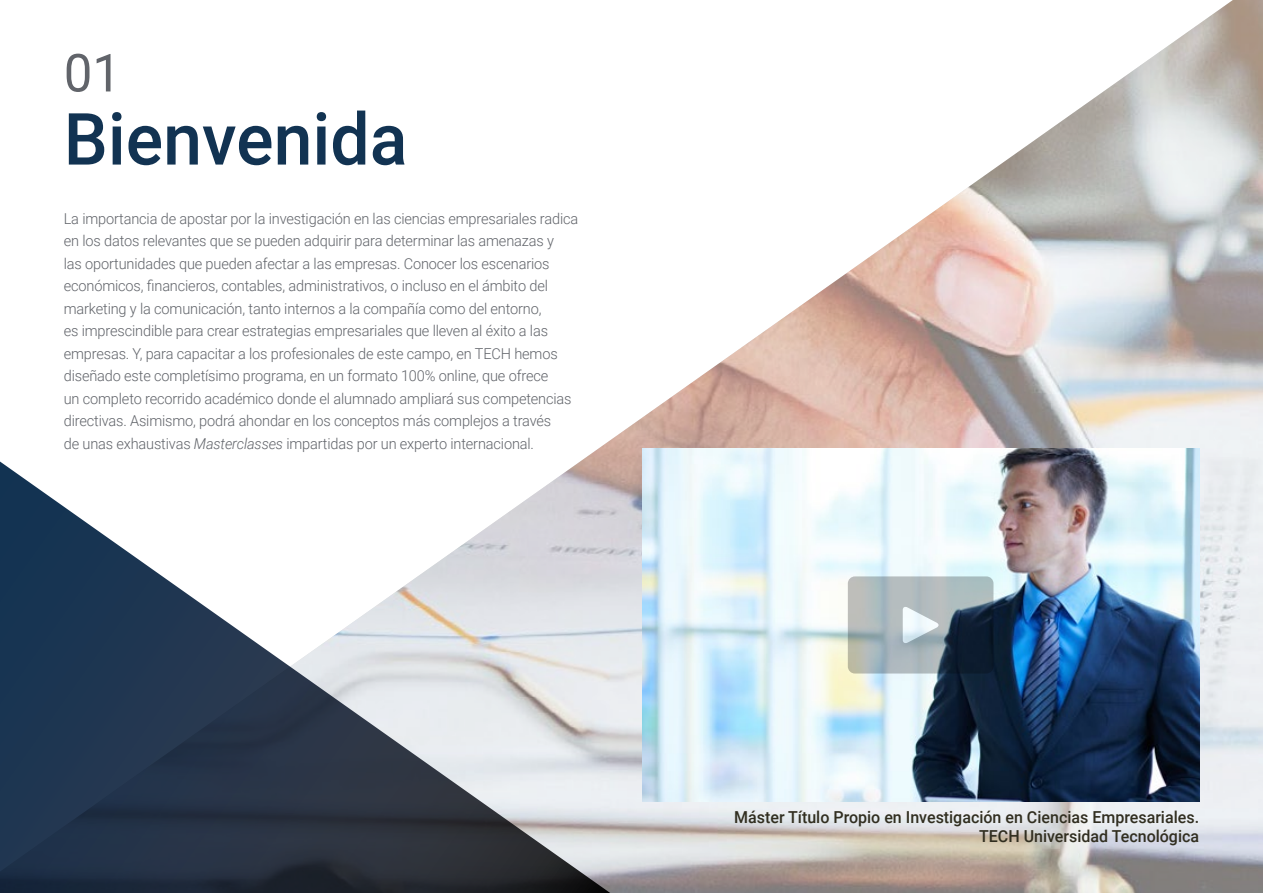
<style>
.page{position:relative;width:1263px;height:893px;background:#fff}
.page>*{position:absolute;margin:0;border:0;box-sizing:border-box;transform-origin:0 0}
.t1{font:500 72px "Roboto";color:#123352}
.t2{font:52.5px "Roboto";color:#61646a}
.t3{font:500 16.5px/19.5px "Roboto";color:#312e20;text-align:right}
.t4{font:300 15px/22.5px "Roboto";letter-spacing:-.01em;color:#61646a}
.s1{font-style:italic}
</style>
<div class="page">
<img style="left:602px;top:0;width:661px;height:893px">
<img style="left:642px;top:448px;width:557px;height:353px">
<svg style="left:0;top:446px;width:640px;height:447px"></svg>
<svg style="left:848px;top:576px;width:145px;height:97px;background:#8e9aa1"></svg>
<h2 class="t2" style="left:64px;top:36px;width:59px">01</h2>
<h1 class="t1" style="left:64px;top:89px;width:345px">Bienvenida</h1>
<p class="t4" style="left:64px;top:207px;width:516px">La importancia de apostar por la investigación en las ciencias empresariales radica en los datos relevantes que se pueden adquirir para determinar las amenazas y<br>las oportunidades que pueden afectar a las empresas. Conocer los escenarios económicos, financieros, contables, administrativos, o incluso en el ámbito del marketing y la comunicación, tanto internos a la compañía como del entorno,<br>es imprescindible para crear estrategias empresariales que lleven al éxito a las empresas. Y, para capacitar a los profesionales de este campo, en TECH hemos diseñado este completísimo programa, en un formato 100% online, que ofrece<br>un completo recorrido académico donde el alumnado ampliará sus competencias directivas. Asimismo, podrá ahondar en los conceptos más complejos a través<br>de unas exhaustivas <span class="s1">Masterclasses</span> impartidas por un experto internacional.</p>
<p class="t3" style="left:734px;top:807px;width:466px">Máster Título Propio en Investigación en Ciencias Empresariales.<br>TECH Universidad Tecnológica</p>
</div>
